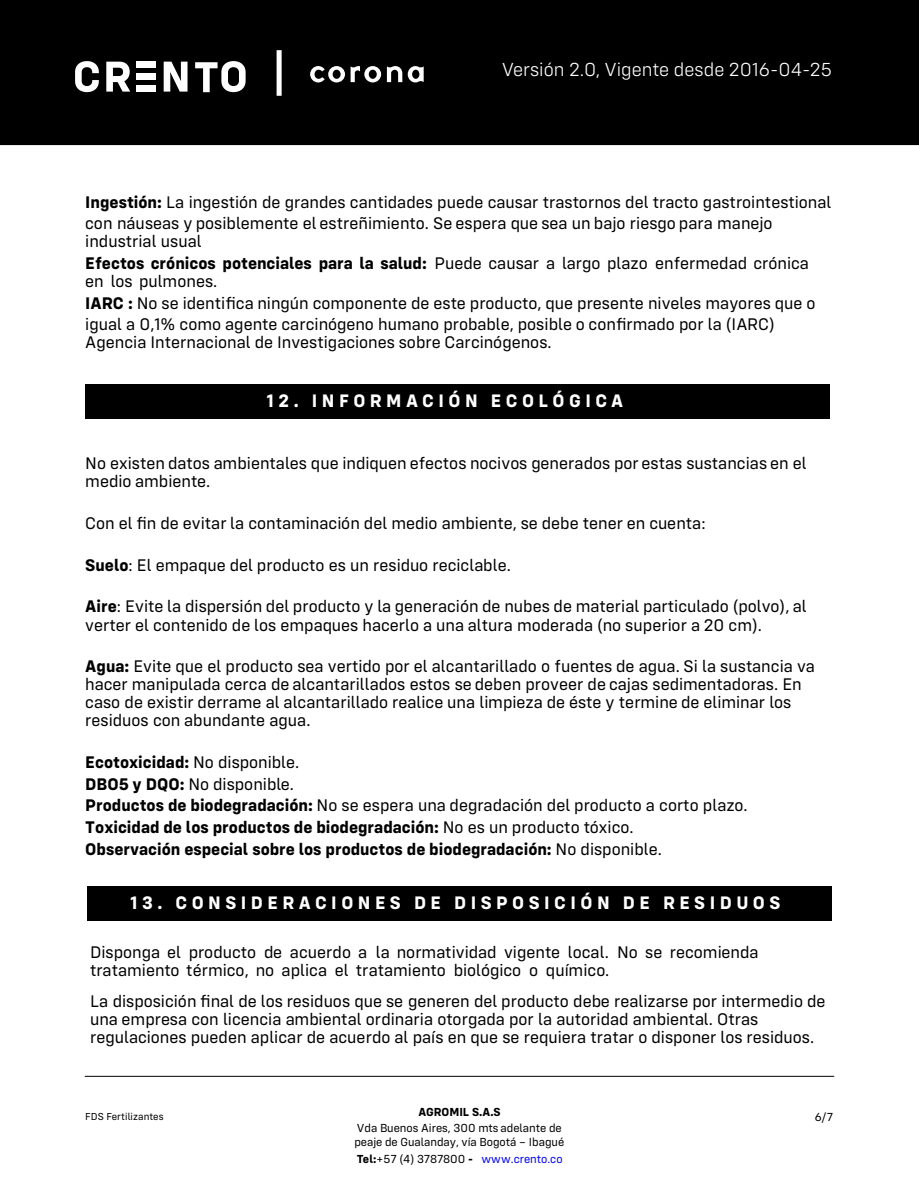
<style>
.page{position:relative;width:919px;height:1188px;background:#fff}
.page>*{position:absolute;margin:0;border:0;box-sizing:border-box;transform-origin:0 0}
.t1{font:300 19.5px "Config";color:#fff}
.t2{font:700 18.75px "Config";letter-spacing:.24em;color:#fff}
.t3{font:17.4px/18px "Config";color:#000}
.t4{font:700 17.4px/21.6px "Config";letter-spacing:-.005em;color:#000}
.t5{font:12px/14.5px "Config";letter-spacing:-.005em;color:#000}
.t6{font:700 12px "Config";letter-spacing:-.005em;color:#000}
.t7{font:10.5px "Config";letter-spacing:.005em;color:#000}
.s1{font-weight:700}
.s2{font-weight:400}
.s3{color:#00f}
</style>
<div class="page">
<div style="left:0;top:0;width:918px;height:146px;background:#000"></div>
<div style="left:85px;top:384px;width:744px;height:35px;background:#000"></div>
<div style="left:87px;top:886px;width:744px;height:35px;background:#000"></div>
<hr style="left:85px;top:1076px;width:748px;height:1px;background:#000">
<div style="left:276px;top:50px;width:6px;height:46px;background:#fff"></div>
<svg style="left:106px;top:62px;width:24px;height:30px"></svg>
<svg style="left:164px;top:62px;width:23px;height:30px"></svg>
<svg style="left:195px;top:61px;width:50px;height:31px"></svg>
<div style="left:137px;top:61px;width:19px;height:7px;background:#fff"></div>
<div style="left:137px;top:86px;width:19px;height:6px;background:#fff"></div>
<div style="left:137px;top:73px;width:19px;height:6px;background:#fff"></div>
<svg style="left:75px;top:61px;width:24px;height:31px"></svg>
<svg style="left:387px;top:66px;width:15px;height:16px"></svg>
<svg style="left:408px;top:66px;width:15px;height:16px"></svg>
<svg style="left:310px;top:66px;width:71px;height:16px"></svg>
<p class="t1" style="left:502px;top:61px;width:331px">Versión 2.0, Vigente desde 2016-04-25</p>
<p class="t3" style="left:85px;top:192px;width:747px;line-height:21.5px"><span class="s1">Ingestión:</span> La ingestión de grandes cantidades puede causar trastornos del tracto gastrointestional con náuseas y posiblemente el estreñimiento. Se espera que sea un bajo riesgo para manejo</p>
<p class="t3" style="left:85px;top:232px;width:725px;line-height:21.6px">industrial usual<br><span class="s1">Efectos crónicos potenciales para la salud:</span> Puede causar a largo plazo enfermedad crónica</p>
<p class="t3" style="left:85px;top:271px;width:731px;line-height:21.6px">en los pulmones.<br><span class="s1">IARC :</span> No se identifica ningún componente de este producto, que presente niveles mayores que o igual a 0,1% como agente carcinógeno humano probable, posible o confirmado por la (IARC)</p>
<p class="t3" style="left:85px;top:335px;width:468px">Agencia Internacional de Investigaciones sobre Carcinógenos.</p>
<p class="t2" style="left:266px;top:393px;width:358px">12. INFORMACIÓN ECOLÓGICA</p>
<p class="t3" style="left:85px;top:455px;width:723px">No existen datos ambientales que indiquen efectos nocivos generados por estas sustancias en el medio ambiente.</p>
<p class="t3" style="left:85px;top:515px;width:622px">Con el fin de evitar la contaminación del medio ambiente, se debe tener en cuenta:</p>
<p class="t3" style="left:85px;top:557px;width:427px"><span class="s1">Suelo</span>: El empaque del producto es un residuo reciclable.</p>
<p class="t3" style="left:85px;top:599px;width:723px"><span class="s1">Aire</span>: Evite la dispersión del producto y la generación de nubes de material particulado (polvo), al verter el contenido de los empaques hacerlo a una altura moderada (no superior a 20 cm).</p>
<p class="t3" style="left:85px;top:658px;width:731px"><span class="s1">Agua:</span> Evite que el producto sea vertido por el alcantarillado o fuentes de agua. Si la sustancia va hacer manipulada cerca de alcantarillados estos se deben proveer de cajas sedimentadoras. En caso de existir derrame al alcantarillado realice una limpieza de éste y termine de eliminar los residuos con abundante agua.</p>
<p class="t4" style="left:85px;top:753px;width:664px">Ecotoxicidad: <span class="s2">No disponible.<br></span>DBO5 y DQO: <span class="s2">No disponible.<br></span>Productos de biodegradación: <span class="s2">No se espera una degradación del producto a corto plazo.<br></span>Toxicidad de los productos de biodegradación: <span class="s2">No es un producto tóxico.<br></span>Observación especial sobre los productos de biodegradación: <span class="s2">No disponible.</span></p>
<p class="t2" style="left:130px;top:895px;width:652px">13. CONSIDERACIONES DE DISPOSICIÓN DE RESIDUOS</p>
<p class="t3" style="left:90px;top:945px;width:670px">Disponga el producto de acuerdo a la normatividad vigente local. No se recomienda tratamiento térmico, no aplica el tratamiento biológico o químico.</p>
<p class="t3" style="left:90px;top:993px;width:737px">La disposición final de los residuos que se generen del producto debe realizarse por intermedio de una empresa con licencia ambiental ordinaria otorgada por la autoridad ambiental. Otras regulaciones pueden aplicar de acuerdo al país en que se requiera tratar o disponer los residuos.</p>
<p class="t7" style="left:85px;top:1112px;width:80px">FDS Fertilizantes</p>
<p class="t6" style="left:418px;top:1106px;width:84px">AGROMIL S.A.S</p>
<p class="t5" style="left:357px;top:1152px;width:207px"><span class="s1">Tel:</span>+57 (4) 3787800 <span class="s1">-</span> <span class="s3">www.crento.co</span></p>
<p class="t5" style="left:354px;top:1121px;width:211px">Vda Buenos Aires, 300 mts adelante de peaje de Gualanday, vía Bogotá – Ibagué</p>
<p class="t5" style="left:814px;top:1111px;width:20px">6/7</p>
</div>
